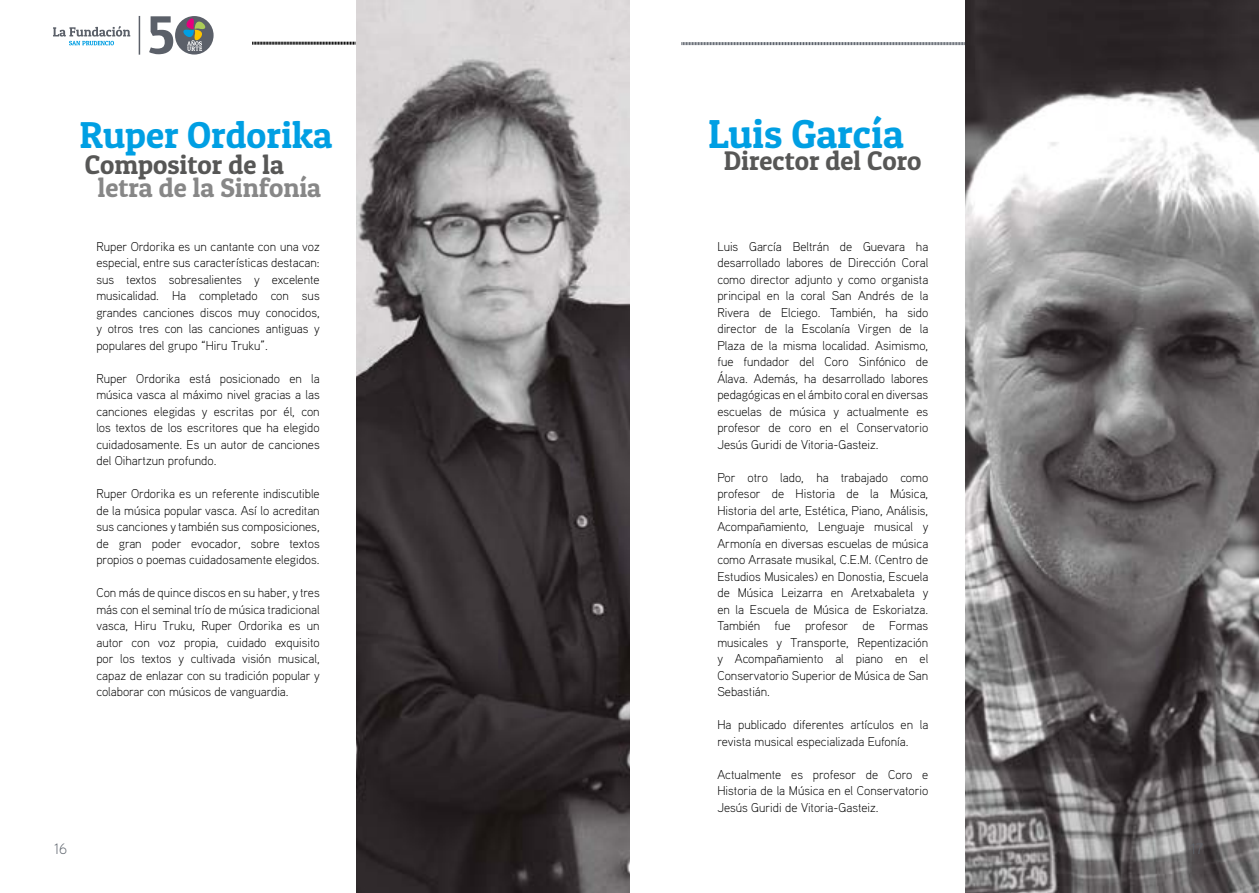
<style>
.page{position:relative;width:1259px;height:893px;background:#fff}
.page>*{position:absolute;margin:0;border:0;box-sizing:border-box;transform-origin:0 0}
.t1{font:40.5px "Patua One";color:#009fe3}
.t2{font:37.5px "Patua One";color:#009fe3}
.t3{font:27px "Patua One";color:#575756}
.t4{font:27px "Patua One";color:#878787}
.t5{font:300 15px "Aaux Pro";color:#5d636c}
.t6{font:300 12.75px/16.5px "Aaux Pro";color:#000;text-align:justify}
</style>
<div class="page">
<hr style="left:139px;top:16px;width:1px;height:39px;background:#5b6069">
<svg style="left:149px;top:16px;width:65px;height:38px"></svg>
<svg style="left:53px;top:26px;width:77px;height:19px"></svg>
<svg style="left:252px;top:41px;width:104px;height:4px"></svg>
<svg style="left:681px;top:42px;width:284px;height:4px"></svg>
<img style="left:965px;top:0;width:294px;height:893px">
<img style="left:356px;top:0;width:273px;height:893px">
<h2 class="t2" style="left:80px;top:112px;width:254px">Ruper Ordorika</h2>
<h3 class="t3" style="left:85px;top:148px;width:200px">Compositor de la</h3>
<h3 class="t4" style="left:98px;top:170px;width:225px">letra de la Sinfonía</h3>
<p class="t6" style="left:96px;top:238px;width:225px">Ruper Ordorika es un cantante con una voz especial, entre sus características destacan: sus textos sobresalientes y excelente musicalidad. Ha completado con sus grandes canciones discos muy conocidos, y otros tres con las canciones antiguas y populares del grupo “Hiru Truku”.</p>
<p class="t6" style="left:96px;top:369px;width:225px">Ruper Ordorika está posicionado en la música vasca al máximo nivel gracias a las canciones elegidas y escritas por él, con los textos de los escritores que ha elegido cuidadosamente. Es un autor de canciones del Oihartzun profundo.</p>
<p class="t6" style="left:96px;top:485px;width:225px">Ruper Ordorika es un referente indiscutible de la música popular vasca. Así lo acreditan sus canciones y también sus composiciones, de gran poder evocador, sobre textos propios o poemas cuidadosamente elegidos.</p>
<p class="t6" style="left:96px;top:584px;width:225px">Con más de quince discos en su haber, y tres más con el seminal trío de música tradicional vasca, Hiru Truku, Ruper Ordorika es un autor con voz propia, cuidado exquisito por los textos y cultivada visión musical, capaz de enlazar con su tradición popular y colaborar con músicos de vanguardia.</p>
<p class="t5" style="left:54px;top:839px;width:15px">16</p>
<h1 class="t1" style="left:708px;top:108px;width:197px">Luis García</h1>
<h3 class="t3" style="left:724px;top:144px;width:199px">Director del Coro</h3>
<p class="t6" style="left:717px;top:238px;width:212px">Luis García Beltrán de Guevara ha desarrollado labores de Dirección Coral como director adjunto y como organista principal en la coral San Andrés de la Rivera de Elciego. También, ha sido director de la Escolanía Virgen de la Plaza de la misma localidad. Asimismo, fue fundador del Coro Sinfónico de Álava. Además, ha desarrollado labores pedagógicas en el ámbito coral en diversas escuelas de música y actualmente es profesor de coro en el Conservatorio Jesús Guridi de Vitoria-Gasteiz.</p>
<p class="t6" style="left:717px;top:468px;width:213px">Por otro lado, ha trabajado como profesor de Historia de la Música, Historia del arte, Estética, Piano, Análisis, Acompañamiento, Lenguaje musical y Armonía en diversas escuelas de música como Arrasate musikal, C.E.M. (Centro de Estudios Musicales) en Donostia, Escuela de Música Leizarra en Aretxabaleta y en la Escuela de Música de Eskoriatza.<br>También fue profesor de Formas musicales y Transporte, Repentización y Acompañamiento al piano en el Conservatorio Superior de Música de San Sebastián.</p>
<p class="t6" style="left:717px;top:716px;width:212px">Ha publicado diferentes artículos en la revista musical especializada Eufonía.</p>
<p class="t6" style="left:717px;top:765px;width:212px">Actualmente es profesor de Coro e Historia de la Música en el Conservatorio Jesús Guridi de Vitoria-Gasteiz.</p>
</div>
